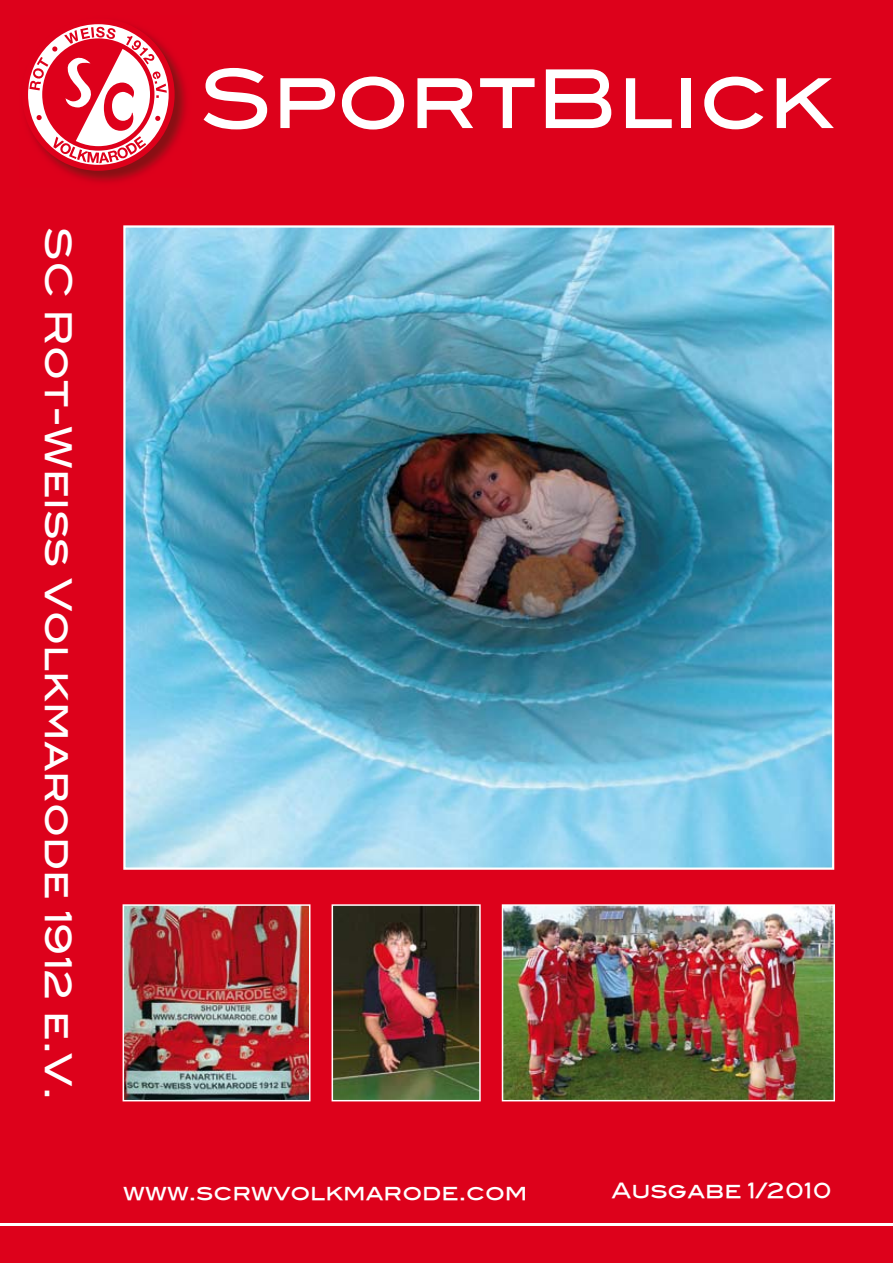
<style>
.page{position:relative;width:893px;height:1263px;background:#dd011b}
.page>*{position:absolute;margin:0;border:0;box-sizing:border-box;transform-origin:0 0}
.t1{font:81px "Blair Md ITCTT Medium";color:#fff;scale:.95 1}
.t2{font:36px "Blair Md ITCTT Medium";color:#fff}
.t3{font:21px "Blair Md ITCTT Medium";color:#fff}
</style>
<div class="page">
<hr style="left:0;top:1223px;width:893px;height:2px;background:#fff">
<img style="left:26px;top:24px;width:160px;height:159px">
<svg style="left:22px;top:18px;width:153px;height:153px"></svg>
<svg style="left:29px;top:27px;width:138px;height:136px"></svg>
<img style="left:126px;top:228px;width:705px;height:639px">
<img style="left:335px;top:907px;width:143px;height:191px">
<div style="left:332px;top:904px;width:149px;height:197px;border:2px solid #fff"></div>
<img style="left:505px;top:907px;width:327px;height:191px">
<div style="left:502px;top:904px;width:333px;height:197px;border:2px solid #fff"></div>
<img style="left:126px;top:907px;width:181px;height:191px">
<div style="left:123px;top:904px;width:187px;height:197px;border:2px solid #fff"></div>
<h2 class="t2" style="left:88px;top:227px;width:874px;rotate:90deg">SC Rot-Weiß Volkmarode 1912 e.V.</h2>
<h1 class="t1" style="left:200px;top:33px;width:669px">SportBlick</h1>
<p class="t3" style="left:123px;top:1175px;width:406px">www.scrwvolkmarode.com</p>
<p class="t3" style="left:611px;top:1173px;width:222px">Ausgabe 1/2010</p>
</div>
